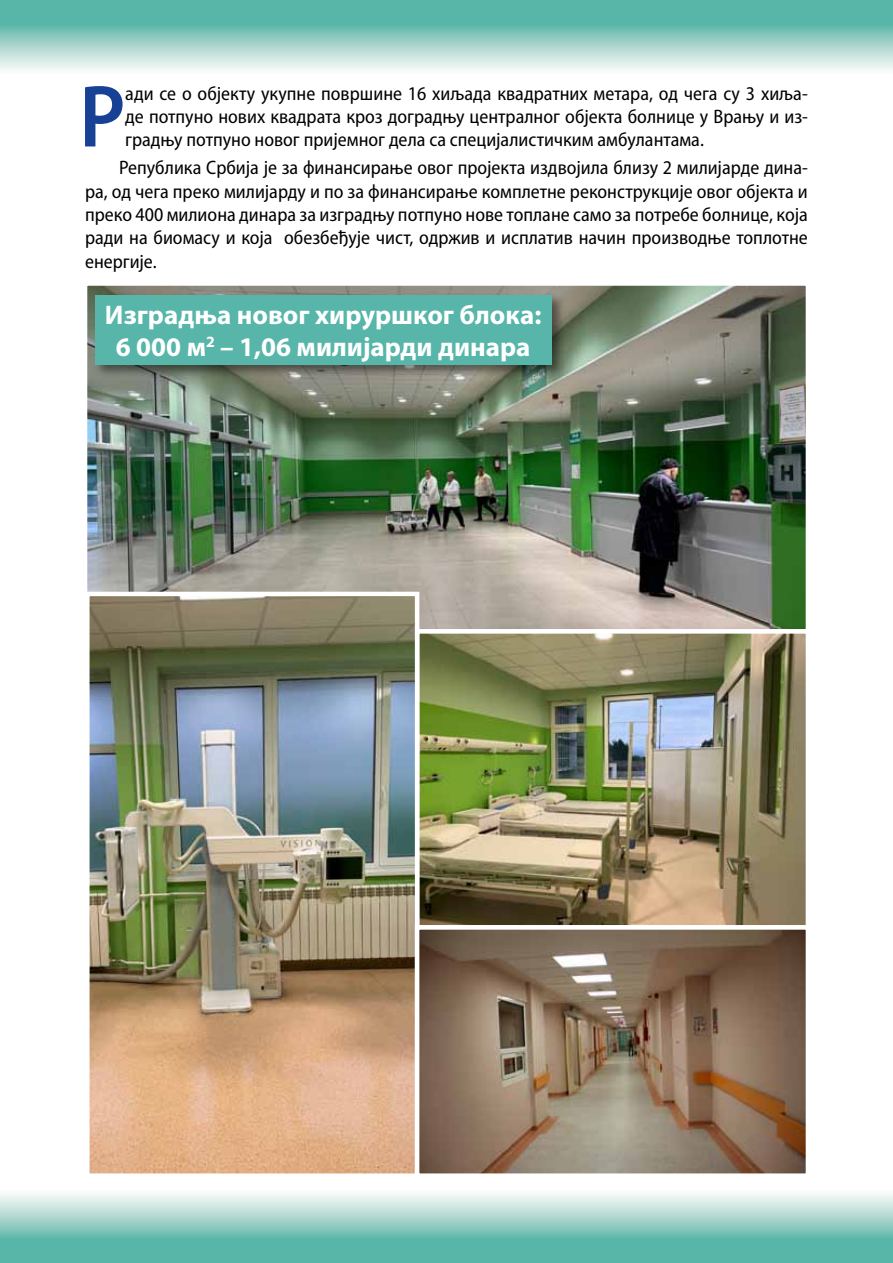
<style>
.page{position:relative;width:893px;height:1263px;background:#fff}
.page>*{position:absolute;margin:0;border:0;box-sizing:border-box;transform-origin:0 0}
.t1{font:600 semi-condensed 88.95px "Myriad Pro";color:#164194}
.t2{font:700 27px/32.4px "Myriad Pro";color:#fff;text-align:center}
.t3{font:semi-condensed 19.5px/23.4px "Myriad Pro";color:#000;text-align:justify}
</style>
<div class="page">
<svg style="left:0;top:0;width:893px;height:70px;background:#8fcbc2"></svg>
<svg style="left:0;top:1194px;width:893px;height:69px;background:#90ccc2"></svg>
<img style="left:88px;top:286px;width:717px;height:343px">
<div style="left:83px;top:281px;width:727px;height:353px;border:4px solid #fff"></div>
<img style="left:420px;top:634px;width:385px;height:539px">
<div style="left:415px;top:629px;width:395px;height:301px;border:4px solid #fff"></div>
<div style="left:93px;top:293px;width:473px;height:86px;background:#000;opacity:.47"></div>
<div style="left:95px;top:295px;width:456px;height:69px;background:#57b6a9"></div>
<img style="left:90px;top:597px;width:324px;height:576px">
<div style="left:85px;top:592px;width:334px;height:586px;border:4px solid #fff"></div>
<div style="left:415px;top:925px;width:395px;height:253px;border:4px solid #fff"></div>
<h1 class="t1" style="left:79px;top:68px;width:48px">Р</h1>
<p class="t3" style="left:125px;top:82px;width:684px">ади се о објекту укупне површине 16 хиљада квадратних метара, од чега су 3 хиља&shy;де потпуно нових квадрата кроз доградњу централног објекта болнице у Врању и из&shy;градњу потпуно новог пријемног дела са специјалистичким амбулантама.</p>
<p class="t3" style="left:85px;top:156px;width:724px;text-indent:34px">Република Србија је за финансирање овог пројекта издвојила близу 2 милијарде дина&shy;ра, од чега преко милијарду и по за финансирање комплетне реконструкције овог објекта и преко 400 милиона динара за изградњу потпуно нове топлане само за потребе болнице, која ради на биомасу и која обезбеђује чист, одржив и исплатив начин производње топлотне енергије.</p>
<h2 class="t2" style="left:105px;top:297px;width:438px">Изградња новог хируршког блока:<br>6 000 м<sup>2</sup> – 1,06 милијарди динара</h2>
</div>
